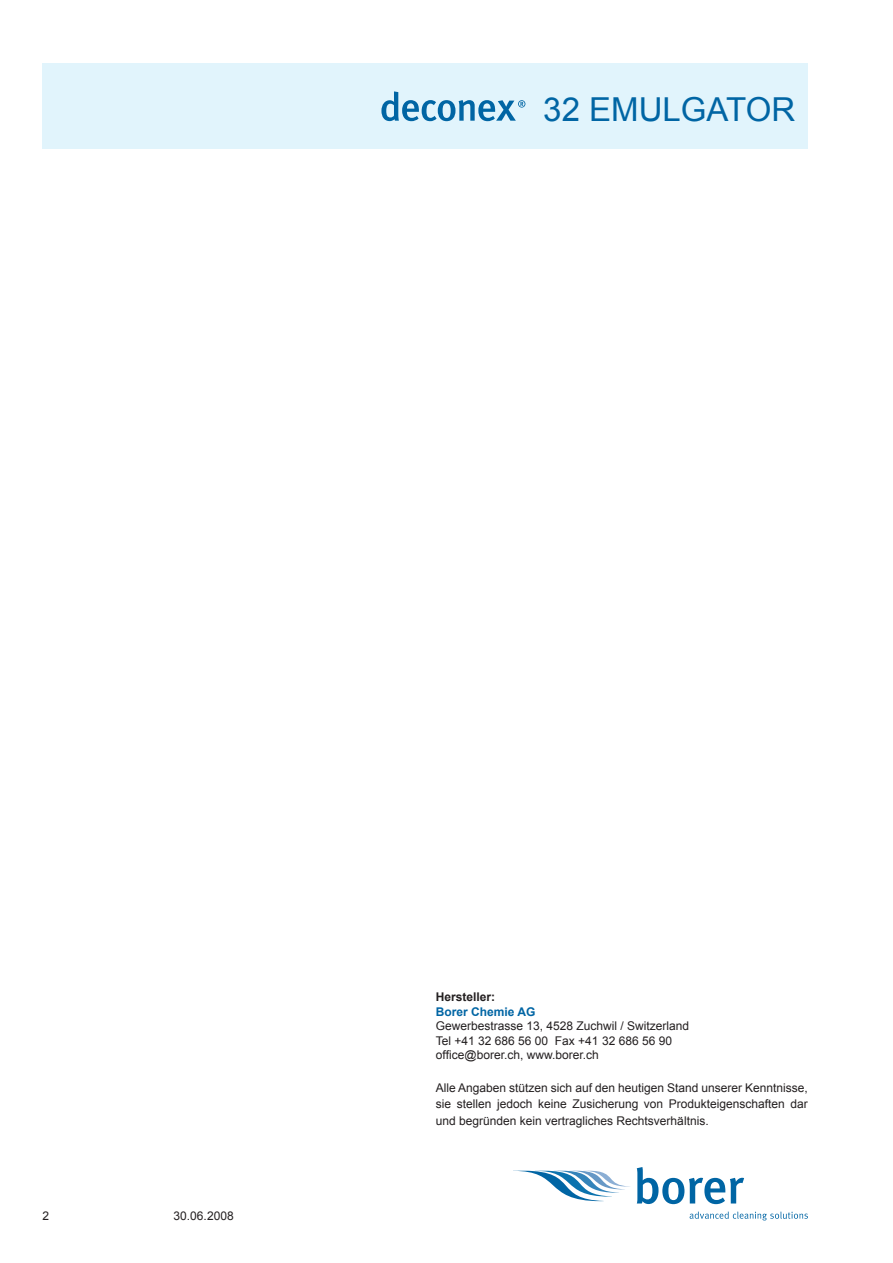
<style>
.page{position:relative;width:893px;height:1263px;background:#fff}
.page>*{position:absolute;margin:0;border:0;box-sizing:border-box;transform-origin:0 0}
.t1{font:33px "Arial";color:#0065a4}
.t2{font:12px/14.4px "Arial";color:#231f20}
.t3{font:700 12px "Arial";color:#0065a4}
.t4{font:700 12px "Arial";color:#231f20}
</style>
<div class="page">
<svg style="left:519px;top:1171px;width:111px;height:30px"></svg>
<svg style="left:637px;top:1167px;width:107px;height:37px"></svg>
<svg style="left:690px;top:1211px;width:118px;height:9px"></svg>
<div style="left:43px;top:64px;width:765px;height:85px;background:#e1f4fc"></div>
<svg style="left:381px;top:91px;width:144px;height:30px"></svg>
<h1 class="t1" style="left:543px;top:88px;width:253px">32 EMULGATOR</h1>
<p class="t2" style="left:174px;top:1209px;width:62px">30.06.2008</p>
<p class="t4" style="left:436px;top:989px;width:61px">Hersteller:</p>
<p class="t3" style="left:436px;top:1004px;width:101px">Borer Chemie AG</p>
<p class="t2" style="left:436px;top:1019px;width:255px">Gewerbestrasse 13, 4528 Zuchwil / Switzerland<br>Tel +41 32 686 56 00 Fax +41 32 686 56 90 office@borer.ch, www.borer.ch</p>
<p class="t2" style="left:436px;top:1079px;width:374px;line-height:16.5px;text-align:justify">Alle Angaben stützen sich auf den heutigen Stand unserer Kenntnisse, sie stellen jedoch keine Zusicherung von Produkteigenschaften dar und begründen kein vertragliches Rechtsverhältnis.</p>
</div>
